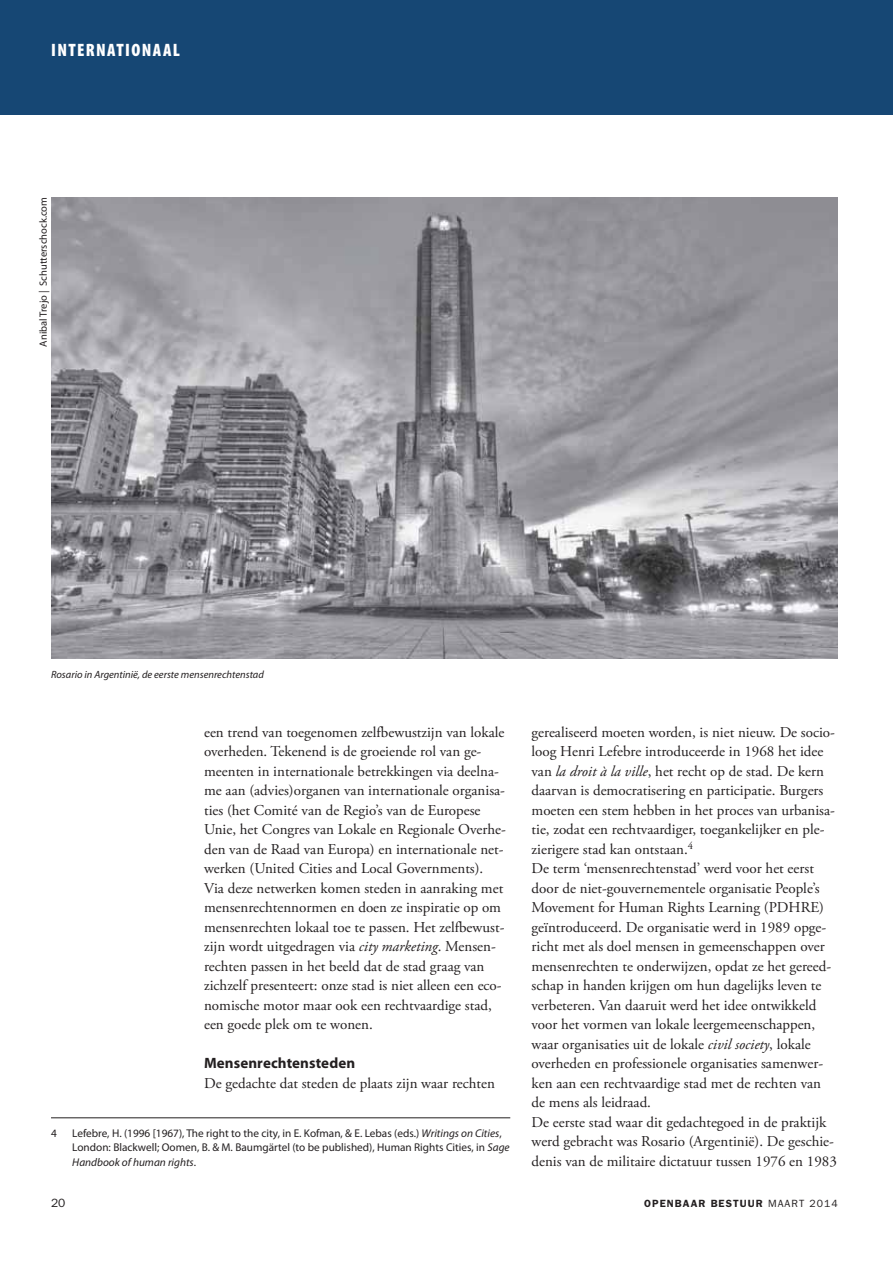
<style>
.page{position:relative;width:893px;height:1263px;background:#fff}
.page>*{position:absolute;margin:0;border:0;box-sizing:border-box;transform-origin:0 0}
.t1{font:900 condensed 18px "Myriad Pro";letter-spacing:.075em;color:#fff}
.t2{font:15px/19.5px "Adobe Garamond Pro";color:#231f20}
.t3{font:12px "ITC Franklin Gothic Std";color:#231f20}
.t4{font:11.25px/14.2px "Myriad Pro";color:#231f20}
.t5{font:italic 10.5px "Myriad Pro";color:#231f20}
.t6{font:10.5px "Myriad Pro";color:#231f20}
.t7{font:600 10.5px "ITC Franklin Gothic Std";letter-spacing:.1em;color:#231f20}
.s1{font-style:italic}
.s2{font-family:"Myriad Pro";font-weight:700}
.s3{font-weight:400}
</style>
<div class="page">
<div style="left:0;top:0;width:893px;height:115px;background:#164774"></div>
<img style="left:51px;top:197px;width:787px;height:461px">
<hr style="left:51px;top:1117px;width:459px;height:1px;background:#231f20">
<p class="t1" style="left:51px;top:39px;width:130px">INTERNATIONAAL</p>
<p class="t6" style="left:39px;top:347px;width:151px;rotate:-90deg">Anibal Trejo | Schutterschock.com</p>
<p class="t5" style="left:51px;top:671px;width:214px">Rosario in Argentinië, de eerste mensenrechtenstad</p>
<p class="t2" style="left:204px;top:723px;width:303px">een trend van toegenomen zelfbewustzijn van lokale overheden. Tekenend is de groeiende rol van ge&shy;meenten in internationale betrekkingen via deelna&shy;me aan (advies)organen van internationale organisa&shy;ties (het Comité van de Regio’s van de Europese Unie, het Congres van Lokale en Regionale Overhe&shy;den van de Raad van Europa) en internationale net&shy;werken (United Cities and Local Governments).<br>Via deze netwerken komen steden in aanraking met mensenrechtennormen en doen ze inspiratie op om mensenrechten lokaal toe te passen. Het zelfbewust&shy;zijn wordt uitgedragen via <span class="s1">city marketing</span>. Mensen&shy;rechten passen in het beeld dat de stad graag van zichzelf presenteert: onze stad is niet alleen een eco&shy;nomische motor maar ook een rechtvaardige stad, een goede plek om te wonen.</p>
<p class="t2" style="left:204px;top:1055px;width:292px"><span class="s2">Mensenrechtensteden<br></span>De gedachte dat steden de plaats zijn waar rechten</p>
<p class="t4" style="left:51px;top:1127px;width:7px">4</p>
<p class="t4" style="left:72px;top:1127px;width:439px">Lefebre, H. (1996 [1967), The right to the city, in E. Kofman, &amp; E. Lebas (eds.) <span class="s1">Writings on Cities</span>,<br>London: Blackwell; Oomen, B. &amp; M. Baumgärtel (to be published), Human Rights Cities, in <span class="s1">Sage<br>Handbook of human rights</span>.</p>
<p class="t2" style="left:531px;top:723px;width:307px">gerealiseerd moeten worden, is niet nieuw. De socio&shy;loog Henri Lefebre introduceerde in 1968 het idee van <span class="s1">la droit à la ville</span>, het recht op de stad. De kern daarvan is democratisering en participatie. Burgers moeten een stem hebben in het proces van urbanisa&shy;tie, zodat een rechtvaardiger, toegankelijker en ple&shy;zierigere stad kan ontstaan.<sup>4<br></sup>De term ‘mensenrechtenstad’ werd voor het eerst door de niet-gouvernementele organisatie People’s Movement for Human Rights Learning (PDHRE) geïntroduceerd. De organisatie werd in 1989 opge&shy;richt met als doel mensen in gemeenschappen over mensenrechten te onderwijzen, opdat ze het gereed&shy;schap in handen krijgen om hun dagelijks leven te verbeteren. Van daaruit werd het idee ontwikkeld voor het vormen van lokale leergemeenschappen, waar organisaties uit de lokale <span class="s1">civil society</span>, lokale overheden en professionele organisaties samenwer&shy;ken aan een rechtvaardige stad met de rechten van de mens als leidraad.<br>De eerste stad waar dit gedachtegoed in de praktijk werd gebracht was Rosario (Argentinië). De geschie&shy;denis van de militaire dictatuur tussen 1976 en 1983</p>
<p class="t3" style="left:51px;top:1196px;width:16px">20</p>
<p class="t7" style="left:644px;top:1197px;width:195px">OPENBAAR BESTUUR <span class="s3">MAART 2014</span></p>
</div>
